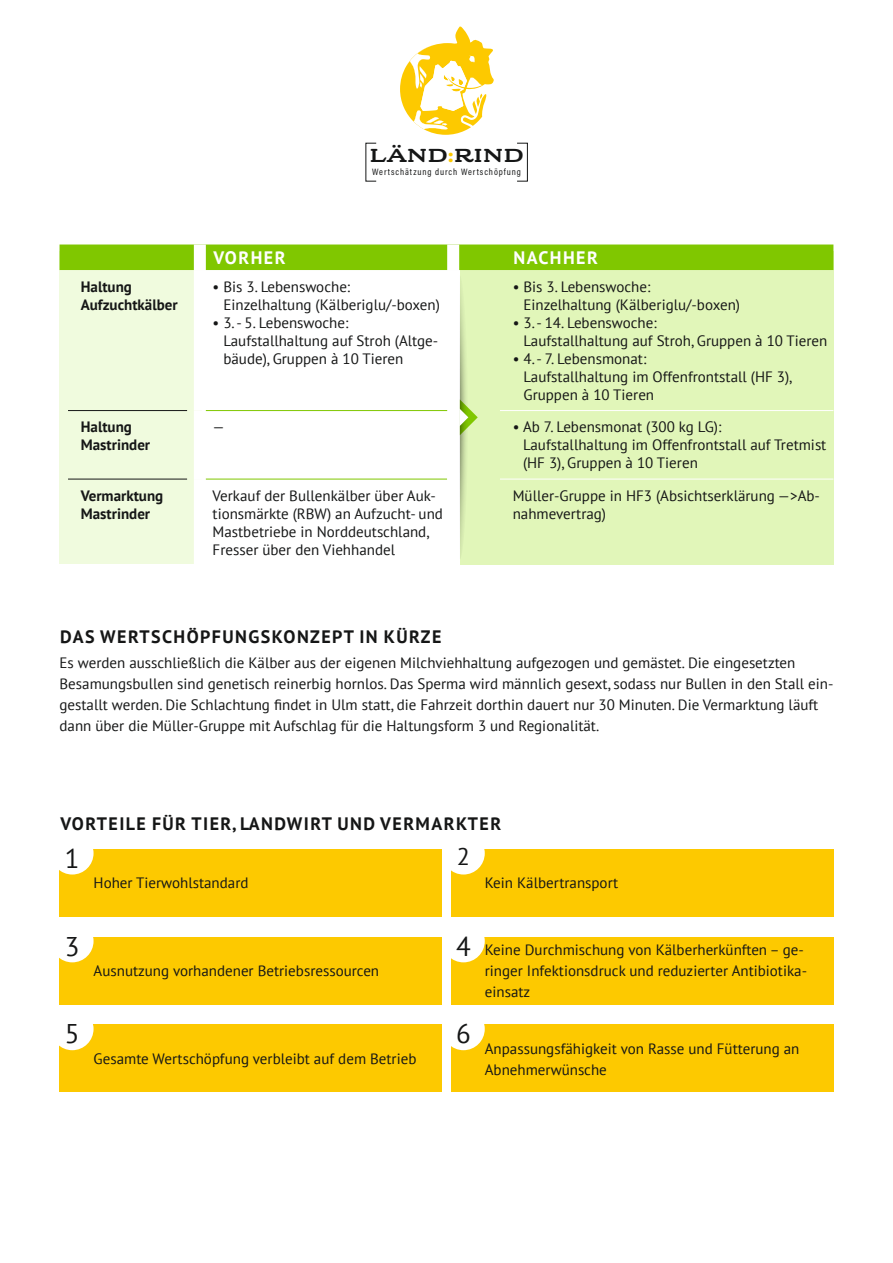
<style>
.page{position:relative;width:893px;height:1263px;background:#fff}
.page>*{position:absolute;margin:0;border:0;box-sizing:border-box;transform-origin:0 0}
.t1{font:27px "PT Sans";color:#151616}
.t2{font:24px "PT Sans";color:#151616}
.t3{font:18.75px "Riquet";color:#151616}
.t4{font:700 18px "PT Sans";letter-spacing:.08em;color:#151616}
.t5{font:700 18px "PT Sans";letter-spacing:.08em;color:#fff}
.t6{font:15px/18px "PT Sans";color:#151616}
.t7{font:700 15px/18px "PT Sans";color:#151616}
.t8{font:9.3px "Acumin Pro Cond";letter-spacing:.1em;color:#151616}
.s1{color:#fdc900}
</style>
<div class="page">
<svg style="left:60px;top:244px;width:773px;height:315px"></svg>
<div style="left:451px;top:849px;width:382px;height:67px;background:#fdc900"></div>
<div style="left:442px;top:832px;width:43px;height:42px;background:#fff;border-radius:50%"></div>
<div style="left:451px;top:937px;width:382px;height:67px;background:#fdc900"></div>
<div style="left:442px;top:920px;width:43px;height:42px;background:#fff;border-radius:50%"></div>
<div style="left:451px;top:1025px;width:382px;height:67px;background:#fdc900"></div>
<div style="left:442px;top:1008px;width:43px;height:42px;background:#fff;border-radius:50%"></div>
<div style="left:60px;top:849px;width:382px;height:67px;background:#fdc900"></div>
<div style="left:51px;top:832px;width:43px;height:42px;background:#fff;border-radius:50%"></div>
<div style="left:60px;top:937px;width:382px;height:67px;background:#fdc900"></div>
<div style="left:51px;top:920px;width:43px;height:42px;background:#fff;border-radius:50%"></div>
<div style="left:60px;top:1025px;width:382px;height:67px;background:#fdc900"></div>
<div style="left:51px;top:1008px;width:43px;height:42px;background:#fff;border-radius:50%"></div>
<div style="left:517px;top:143px;width:11px;height:38px;border:1px solid #151616"></div>
<svg style="left:400px;top:26px;width:94px;height:109px"></svg>
<p class="t3" style="left:370px;top:143px;width:156px">LÄND<span class="s1">:</span>RIND</p>
<p class="t8" style="left:372px;top:165px;width:150px">Wertschätzung durch Wertschöpfung</p>
<p class="t7" style="left:81px;top:277px;width:53px">Haltung</p>
<p class="t7" style="left:81px;top:295px;width:98px">Aufzuchtkälber</p>
<p class="t7" style="left:81px;top:418px;width:53px">Haltung</p>
<p class="t7" style="left:81px;top:436px;width:71px">Mastrinder</p>
<p class="t5" style="left:213px;top:246px;width:74px">VORHER</p>
<p class="t5" style="left:513px;top:246px;width:86px">NACHHER</p>
<p class="t6" style="left:223px;top:277px;width:218px;text-indent:-11px">• Bis 3. Lebenswoche:<br>Einzelhaltung (Kälberiglu/-boxen)</p>
<p class="t6" style="left:223px;top:313px;width:216px;text-indent:-11px">• 3. - 5. Lebenswoche:<br>Laufstallhaltung auf Stroh (Altge&shy;bäude), Gruppen à 10 Tieren</p>
<p class="t6" style="left:523px;top:277px;width:218px;text-indent:-11px">• Bis 3. Lebenswoche:<br>Einzelhaltung (Kälberiglu/-boxen)</p>
<p class="t6" style="left:523px;top:313px;width:305px;text-indent:-11px">• 3. - 14. Lebenswoche:<br>Laufstallhaltung auf Stroh, Gruppen à 10 Tieren</p>
<p class="t6" style="left:523px;top:349px;width:270px;text-indent:-11px">• 4. - 7. Lebensmonat:<br>Laufstallhaltung im Offenfrontstall (HF 3),<br>Gruppen à 10 Tieren</p>
<p class="t6" style="left:213px;top:418px;width:14px">—</p>
<p class="t6" style="left:523px;top:418px;width:305px;text-indent:-10px">• Ab 7. Lebensmonat (300 kg LG):<br>Laufstallhaltung im Offenfrontstall auf Tretmist (HF 3), Gruppen à 10 Tieren</p>
<p class="t7" style="left:81px;top:486px;width:84px">Vermarktung<br>Mastrinder</p>
<p class="t6" style="left:213px;top:486px;width:232px">Verkauf der Bullenkälber über Auk&shy;tionsmärkte (RBW) an Aufzucht- und Mastbetriebe in Norddeutschland, Fresser über den Viehhandel</p>
<p class="t6" style="left:513px;top:486px;width:309px">Müller-Gruppe in HF3 (Absichtserklärung —&gt;Ab&shy;nahmevertrag)</p>
<p class="t4" style="left:60px;top:625px;width:383px">DAS WERTSCHÖPFUNGSKONZEPT IN KÜRZE</p>
<p class="t6" style="left:60px;top:652px;width:775px;line-height:21px">Es werden ausschließlich die Kälber aus der eigenen Milchviehhaltung aufgezogen und gemästet. Die eingesetzten Besamungsbullen sind genetisch reinerbig hornlos. Das Sperma wird männlich gesext, sodass nur Bullen in den Stall ein&shy;gestallt werden. Die Schlachtung findet in Ulm statt, die Fahrzeit dorthin dauert nur 30 Minuten. Die Vermarktung läuft dann über die Müller-Gruppe mit Aufschlag für die Haltungsform 3 und Regionalität.</p>
<p class="t4" style="left:60px;top:812px;width:442px">VORTEILE FÜR TIER, LANDWIRT UND VERMARKTER</p>
<p class="t1" style="left:65px;top:841px;width:16px">1</p>
<p class="t2" style="left:457px;top:841px;width:15px">2</p>
<p class="t6" style="left:94px;top:874px;width:156px">Hoher Tierwohlstandard</p>
<p class="t6" style="left:485px;top:874px;width:135px">Kein Kälbertransport</p>
<p class="t1" style="left:65px;top:929px;width:16px">3</p>
<p class="t6" style="left:94px;top:961px;width:287px">Ausnutzung vorhandener Betriebsressourcen</p>
<p class="t1" style="left:456px;top:929px;width:16px">4</p>
<p class="t6" style="left:485px;top:939px;width:324px;line-height:21px">Keine Durchmischung von Kälberherkünften – ge&shy;ringer Infektionsdruck und reduzierter Antibiotika&shy;einsatz</p>
<p class="t1" style="left:65px;top:1016px;width:16px">5</p>
<p class="t6" style="left:94px;top:1049px;width:324px">Gesamte Wertschöpfung verbleibt auf dem Betrieb</p>
<p class="t1" style="left:456px;top:1016px;width:16px">6</p>
<p class="t6" style="left:485px;top:1037px;width:316px;line-height:21px">Anpassungsfähigkeit von Rasse und Fütterung an<br>Abnehmerwünsche</p>
</div>
